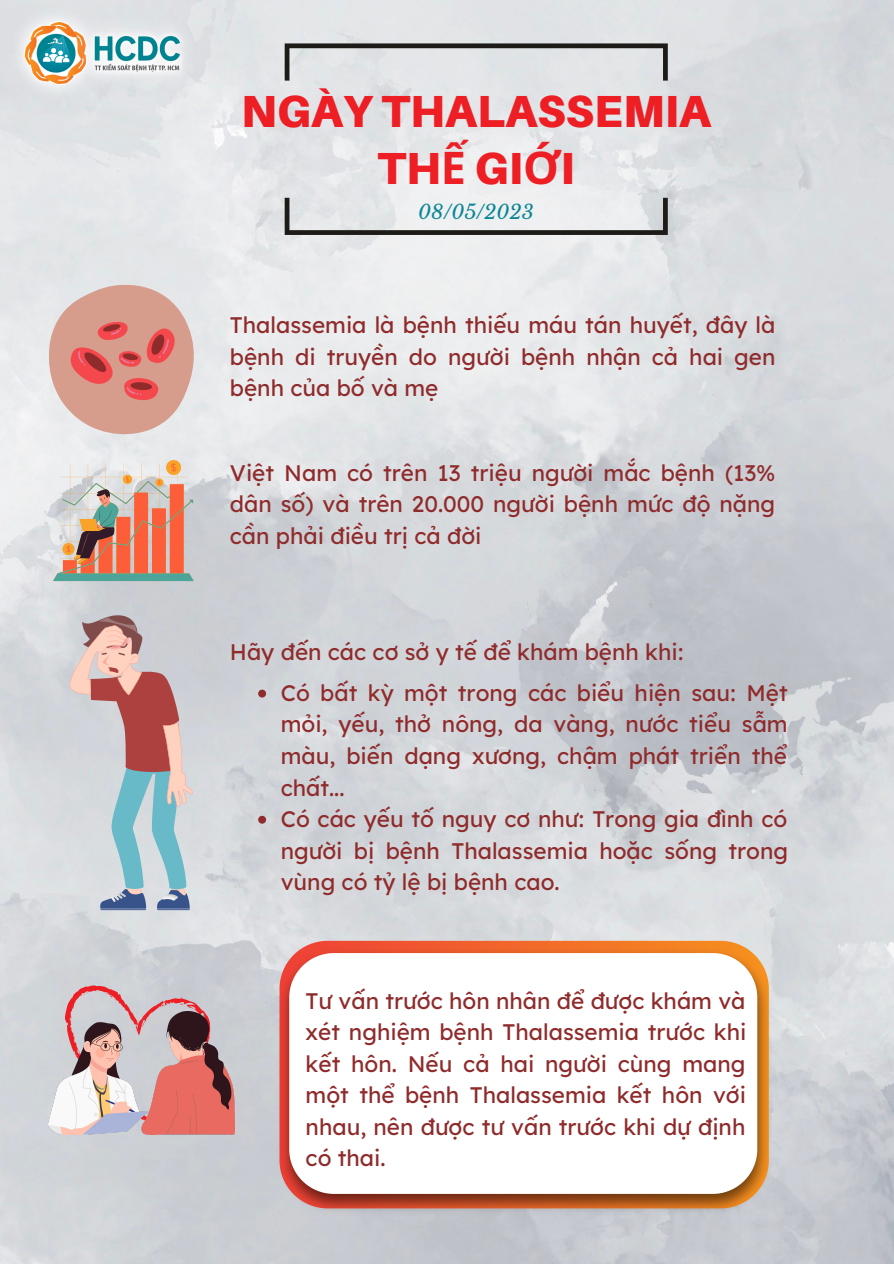
<style>
.page{position:relative;width:894px;height:1264px;background:#fff}
.page>*{position:absolute;margin:0;border:0;box-sizing:border-box;transform-origin:0 0}
.t1{font:900 45px/56.2px "Aileron";letter-spacing:.005em;color:#ed1e24;text-align:center}
.t2{font:22.5px/31.5px "Lexend Deca";color:#8f2b2b;text-align:justify}
.t3{font:italic 19.5px "Libre Baskerville";letter-spacing:.005em;color:#0b8696}
.s1{font-family:"Noto Sans";font-weight:700}
</style>
<div class="page">
<img style="left:0;top:0;width:893px;height:1263px">
<svg style="left:284px;top:43px;width:383px;height:192px;background:#d9dbdd"></svg>
<img style="left:8px;top:6px;width:186px;height:90px">
<svg style="left:48px;top:285px;width:151px;height:153px;background:#dba39b"></svg>
<svg style="left:53px;top:459px;width:141px;height:122px;background:#d1a897"></svg>
<svg style="left:65px;top:985px;width:145px;height:26px;background:#d1b2b7"></svg>
<img style="left:48px;top:1011px;width:186px;height:123px">
<img style="left:273px;top:943px;width:502px;height:275px">
<svg style="left:289px;top:953px;width:468px;height:240px"></svg>
<svg style="left:66px;top:612px;width:127px;height:298px;background:#bfb7ba"></svg>
<svg style="left:258px;top:689px;width:8px;height:8px"></svg>
<svg style="left:258px;top:815px;width:8px;height:8px"></svg>
<p class="t1" style="left:241px;top:83px;width:471px">NGÀY THALASSEMIA<br>TH<span class="s1">Ế</span> GI<span class="s1">Ớ</span>I</p>
<p class="t3" style="left:418px;top:200px;width:117px">08/05/2023</p>
<p class="t2" style="left:230px;top:309px;width:547px">Thalassemia là bệnh thiếu máu tán huyết, đây là bệnh di truyền do người bệnh nhận cả hai gen bệnh của bố và mẹ</p>
<p class="t2" style="left:230px;top:456px;width:547px">Việt Nam có trên 13 triệu người mắc bệnh (13% dân số) và trên 20.000 người bệnh mức độ nặng cần phải điều trị cả đời</p>
<p class="t2" style="left:230px;top:635px;width:455px">Hãy đến các cơ sở y tế để khám bệnh khi:</p>
<p class="t2" style="left:280px;top:676px;width:508px">Có bất kỳ một trong các biểu hiện sau: Mệt mỏi, yếu, thở nông, da vàng, nước tiểu sẫm màu, biến dạng xương, chậm phát triển thể chất...</p>
<p class="t2" style="left:280px;top:802px;width:508px">Có các yếu tố nguy cơ như: Trong gia đình có người bị bệnh Thalassemia hoặc sống trong vùng có tỷ lệ bị bệnh cao.</p>
<p class="t2" style="left:305px;top:984px;width:442px">Tư vấn trước hôn nhân để được khám và xét nghiệm bệnh Thalassemia trước khi kết hôn. Nếu cả hai người cùng mang một thể bệnh Thalassemia kết hôn với nhau, nên được tư vấn trước khi dự định có thai.</p>
</div>
